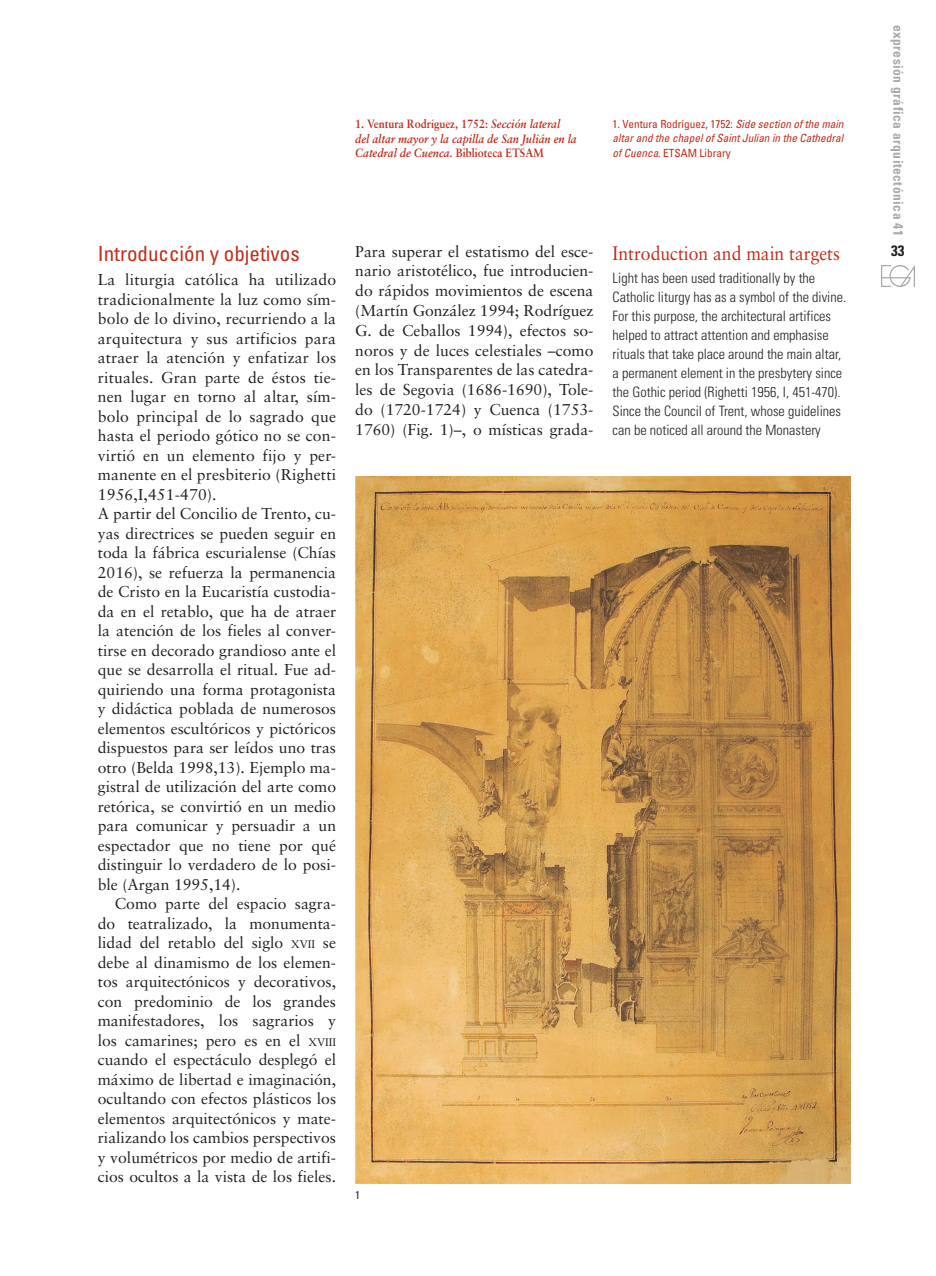
<style>
.page{position:relative;width:936px;height:1276px;background:#fff}
.page>*{position:absolute;margin:0;border:0;box-sizing:border-box;transform-origin:0 0}
.TITULAR_1_CAST{font:condensed 21px "Univers";color:#c02d19}
.TITULAR_1_INGLES{font:19.5px "Sabon";color:#c02d19;scale:.9 1}
.t1{font:15.75px/19.5px "Sabon";color:#231f20;text-align:justify}
.t2{font:700 condensed 15px "Univers";color:#231f20}
.t3{font:300 condensed 14.25px/18.9px "Univers";color:#231f20}
.t4{font:700 condensed 13.5px "Univers";letter-spacing:.035em;color:#a8a9ad}
.t5{font:italic 700 12px/14.2px "Sabon";color:#c02d19;scale:.9 1}
.t6{font:italic condensed 11.25px/14.2px "Univers";color:#c02d19;text-align:justify}
.PIES_DE_FOTO_INGLES{font:condensed 11.25px "Univers";color:#231f20}
.s1{font-style:normal}
.s2{font-size:10.95px}
</style>
<div class="page">
<img style="left:881px;top:265px;width:33px;height:21px">
<img style="left:355px;top:477px;width:495px;height:706px">
<p class="t5" style="left:355px;top:117px;width:248px"><span class="s1">1. Ventura Rodríguez, 1752:</span> Sección lateral del altar mayor y la capilla de San Julián en la<br>Catedral de Cuenca. <span class="s1">Biblioteca ETSAM</span></p>
<p class="t6" style="left:612px;top:117px;width:232px"><span class="s1">1. Ventura Rodríguez, 1752:</span> Side section of the main altar and the chapel of Saint Julian in the Cathedral of Cuenca<span class="s1">. ETSAM Library</span></p>
<p class="TITULAR_1_CAST" style="left:98px;top:240px;width:203px">Introducción y objetivos</p>
<p class="t1" style="left:98px;top:270px;width:240px">La liturgia católica ha utilizado tradicionalmente la luz como sím&shy;bolo de lo divino, recurriendo a la arquitectura y sus artificios para atraer la atención y enfatizar los rituales. Gran parte de éstos tie&shy;nen lugar en torno al altar, sím&shy;bolo principal de lo sagrado que hasta el periodo gótico no se con&shy;virtió en un elemento fijo y per&shy;manente en el presbiterio (Righetti 1956,I,451-470).</p>
<p class="t1" style="left:98px;top:504px;width:240px">A partir del Concilio de Trento, cu&shy;yas directrices se pueden seguir en toda la fábrica escurialense (Chías 2016), se refuerza la permanencia de Cristo en la Eucaristía custodia&shy;da en el retablo, que ha de atraer la atención de los fieles al conver&shy;tirse en decorado grandioso ante el que se desarrolla el ritual. Fue ad&shy;quiriendo una forma protagonista y didáctica poblada de numerosos elementos escultóricos y pictóricos dispuestos para ser leídos uno tras otro (Belda 1998,13). Ejemplo ma&shy;gistral de utilización del arte como retórica, se convirtió en un medio para comunicar y persuadir a un espectador que no tiene por qué distinguir lo verdadero de lo posi&shy;ble (Argan 1995,14).</p>
<p class="t1" style="left:98px;top:894px;width:240px;text-indent:17px">Como parte del espacio sagra&shy;do teatralizado, la monumenta&shy;lidad del retablo del siglo <span class="s2">XVII</span> se debe al dinamismo de los elemen&shy;tos arquitectónicos y decorativos, con predominio de los grandes manifestadores, los sagrarios y los camarines; pero es en el <span class="s2">XVIII </span>cuando el espectáculo desplegó el máximo de libertad e imaginación, ocultando con efectos plásticos los elementos arquitectónicos y mate&shy;rializando los cambios perspectivos y volumétricos por medio de artifi&shy;cios ocultos a la vista de los fieles.</p>
<p class="t1" style="left:355px;top:241px;width:240px">Para superar el estatismo del esce&shy;nario aristotélico, fue introducien&shy;do rápidos movimientos de escena (Martín González 1994; Rodríguez G. de Ceballos 1994), efectos so&shy;noros y de luces celestiales –como en los Transparentes de las catedra&shy;les de Segovia (1686-1690), Tole&shy;do (1720-1724) y Cuenca (1753- 1760) (Fig. 1)–, o místicas grada-</p>
<p class="TITULAR_1_INGLES" style="left:612px;top:241px;width:254px">Introduction and main targets</p>
<p class="t3" style="left:612px;top:268px;width:235px">Light has been used traditionally by the Catholic liturgy has as a symbol of the divine.<br>For this purpose, the architectural artifices helped to attract attention and emphasise rituals that take place around the main altar, a permanent element in the presbytery since the Gothic period (Righetti 1956, I, 451-470).</p>
<p class="t3" style="left:612px;top:401px;width:230px">Since the Council of Trent, whose guidelines can be noticed all around the Monastery</p>
<p class="PIES_DE_FOTO_INGLES" style="left:355px;top:1188px;width:6px">1</p>
<p class="t4" style="left:906px;top:25px;width:213px;rotate:90deg">expresión gráfica arquitectónica 41</p>
<p class="t2" style="left:891px;top:242px;width:15px">33</p>
</div>
